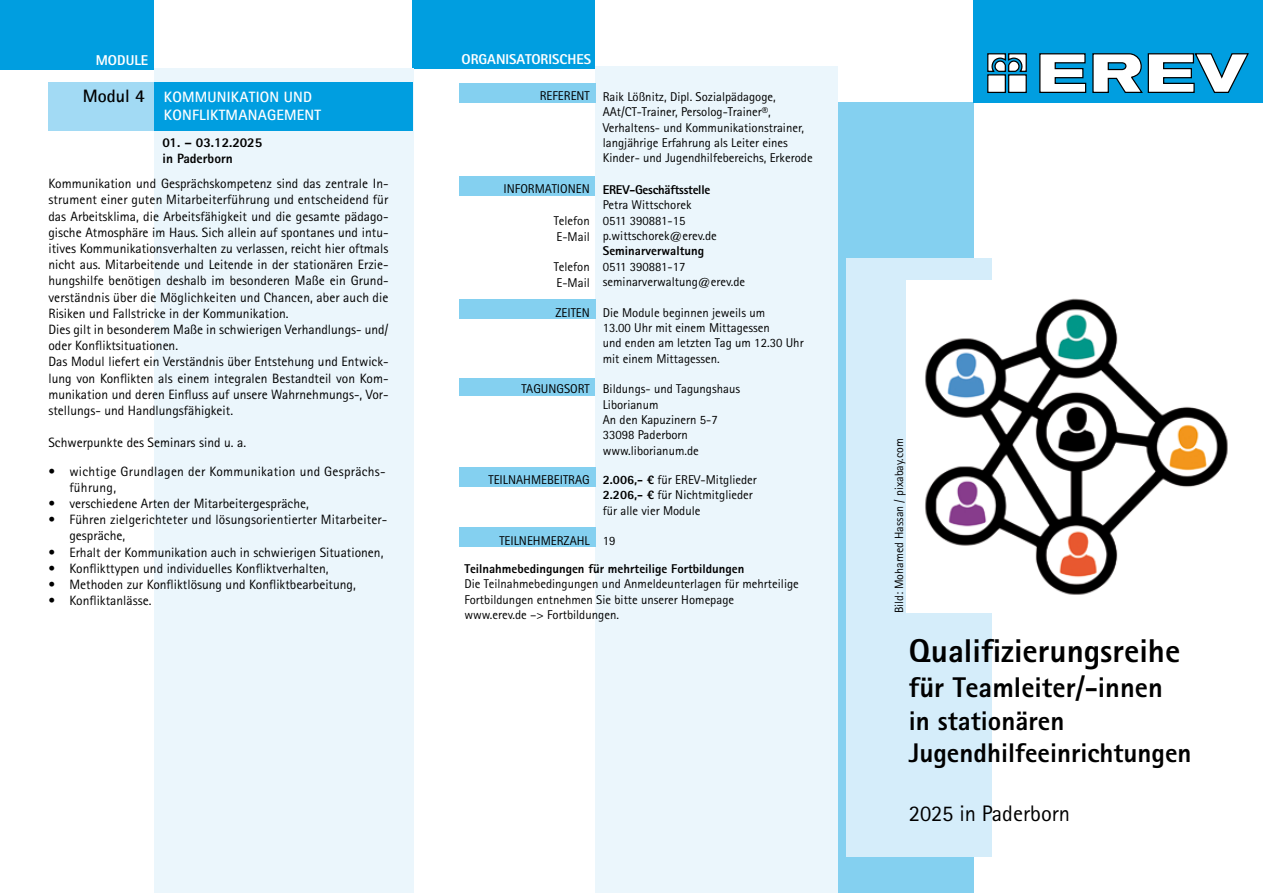
<style>
.page{position:relative;width:1263px;height:893px;background:#fff}
.page>*{position:absolute;margin:0;border:0;box-sizing:border-box;transform-origin:0 0}
.t1{font:800 33px "Rotis Sans Serif Std";color:#000}
.t2{font:800 28.5px "Rotis Sans Serif Std";color:#000}
.t3{font:800 27px/32.4px "Rotis Sans Serif Std";color:#000}
.t4{font:22.5px "Rotis Sans Serif Std";color:#000}
.t5{font:700 15px "AT Rotis Sans Serif";letter-spacing:.015em;color:#fff}
.t6{font:800 14.25px "Rotis Sans Serif Std";color:#fff}
.t7{font:13.5px/16.2px "Rotis Sans Serif Std";color:#000}
.t8{font:13.5px/16.2px "Rotis Sans Serif Std";letter-spacing:.02em;color:#000}
.t9{font:800 13.5px/16.2px "Rotis Sans Serif Std";color:#000}
.t10{font:12.75px/15.3px "Rotis Sans Serif Std";color:#000}
.t11{font:800 12.75px "Rotis Sans Serif Std";color:#000}
.t12{font:800 12.75px "Rotis Sans Serif Std";letter-spacing:-.02em;color:#000}
.t13{font:12px "Rotis Sans Serif Std";color:#000}
.s1{font-size:18px;color:#000}
.s2{font-weight:800}
</style>
<div class="page">
<div style="left:838px;top:102px;width:136px;height:791px;background:#84d0f0"></div>
<div style="left:412px;top:0;width:183px;height:68px;background:#009ee0"></div>
<div style="left:459px;top:176px;width:136px;height:20px;background:#84d0f0"></div>
<div style="left:460px;top:378px;width:136px;height:17px;background:#84d0f0"></div>
<div style="left:596px;top:67px;width:242px;height:826px;background:#ebf6fc"></div>
<div style="left:846px;top:258px;width:145px;height:599px;background:#d5edfa"></div>
<div style="left:974px;top:0;width:289px;height:102px;background:#009ee0"></div>
<div style="left:154px;top:69px;width:259px;height:824px;background:#ebf6fc"></div>
<div style="left:0;top:0;width:154px;height:70px;background:#009ee0"></div>
<div style="left:459px;top:83px;width:136px;height:19px;background:#84d0f0"></div>
<div style="left:459px;top:299px;width:136px;height:19px;background:#84d0f0"></div>
<div style="left:460px;top:467px;width:136px;height:19px;background:#84d0f0"></div>
<div style="left:460px;top:527px;width:136px;height:20px;background:#84d0f0"></div>
<img style="left:906px;top:281px;width:322px;height:331px">
<svg style="left:987px;top:53px;width:262px;height:40px"></svg>
<div style="left:49px;top:82px;width:136px;height:49px;background:#a2daf4"></div>
<div style="left:154px;top:82px;width:258px;height:49px;background:#009ee0"></div>
<p class="t6" style="left:96px;top:51px;width:54px">Module</p>
<p class="t6" style="left:461px;top:50px;width:131px">ORGANISATORISCHES</p>
<p class="t5" style="left:83px;top:88px;width:231px"><span class="s1">MODUL 4</span> KOMMUNIKATION UND</p>
<p class="t10" style="left:540px;top:88px;width:52px">REFERENT</p>
<p class="t5" style="left:164px;top:106px;width:159px">KONFLIKTMANAGEM ENT</p>
<p class="t10" style="left:603px;top:89px;width:211px">Raik Lößnitz, Dipl. Sozialpädagoge, AAt/CT-Trainer, Persolog-Trainer®, Verhaltens- und Kommunikationstrainer, langjährige Erfahrung als Leiter eines Kinder- und Jugendhilfebereichs, Erkerode</p>
<p class="t12" style="left:603px;top:182px;width:109px">EREV-Geschäftsstelle</p>
<p class="t10" style="left:603px;top:197px;width:115px">Petra Wittschorek<br>0511 390881-15 p.wittschorek@erev.de</p>
<p class="t11" style="left:603px;top:243px;width:103px">Seminarverwaltung</p>
<p class="t10" style="left:603px;top:259px;width:144px">0511 390881-17 seminarverwaltung@erev.de</p>
<p class="t10" style="left:603px;top:305px;width:202px">Die Module beginnen jeweils um<br>13.00 Uhr mit einem Mittagessen<br>und enden am letzten Tag um 12.30 Uhr mit einem Mittagessen.</p>
<p class="t10" style="left:603px;top:381px;width:139px">Bildungs- und Tagungshaus<br>Liborianum<br>An den Kapuzinern 5-7<br>33098 Paderborn www.liborianum.de</p>
<p class="t10" style="left:603px;top:472px;width:156px"><span class="s2">2.006,- €</span> für EREV-Mitglieder<br><span class="s2">2.206,- €</span> für Nichtmitglieder für alle vier Module</p>
<p class="t10" style="left:603px;top:533px;width:14px">19</p>
<p class="t9" style="left:163px;top:134px;width:101px">01. – 03.12.2025 in Paderborn</p>
<p class="t7" style="left:48px;top:175px;width:342px">Kommunikation und Gesprächskompetenz sind das zentrale In&shy;strument einer guten Mitarbeiterführung und entscheidend für das Arbeitsklima, die Arbeitsfähigkeit und die gesamte pädago&shy;gische Atmosphäre im Haus. Sich allein auf spontanes und intu&shy;itives Kommunikationsverhalten zu verlassen, reicht hier oftmals nicht aus. Mitarbeitende und Leitende in der stationären Erzie&shy;hungshilfe benötigen deshalb im besonderen Maße ein Grund&shy;verständnis über die Möglichkeiten und Chancen, aber auch die Risiken und Fallstricke in der Kommunikation.<br>Dies gilt in besonderem Maße in schwierigen Verhandlungs- und/ oder Konfliktsituationen.<br>Das Modul liefert ein Verständnis über Entstehung und Entwick&shy;lung von Konflikten als einem integralen Bestandteil von Kom&shy;munikation und deren Einfluss auf unsere Wahrnehmungs-, Vor&shy;stellungs- und Handlungsfähigkeit.</p>
<p class="t7" style="left:48px;top:435px;width:199px">Schwerpunkte des Seminars sind u. a.</p>
<p class="t8" style="left:69px;top:463px;width:318px;text-indent:-21px">• wichtige Grundlagen der Kommunikation und Gesprächs&shy;führung,</p>
<p class="t7" style="left:48px;top:495px;width:262px">• verschiedene Arten der Mitarbeitergespräche,</p>
<p class="t7" style="left:69px;top:511px;width:319px;text-indent:-21px">• Führen zielgerichteter und lösungsorientierter Mitarbeiter&shy;gespräche,</p>
<p class="t7" style="left:48px;top:544px;width:336px">• Erhalt der Kommunikation auch in schwierigen Situationen,</p>
<p class="t7" style="left:48px;top:560px;width:282px">• Konflikttypen und individuelles Konfliktverhalten,</p>
<p class="t7" style="left:48px;top:576px;width:309px">• Methoden zur Konfliktlösung und Konfliktbearbeitung,</p>
<p class="t7" style="left:48px;top:592px;width:104px">• Konfliktanlässe.</p>
<p class="t10" style="left:504px;top:181px;width:88px">INFORMATIONEN</p>
<p class="t10" style="left:554px;top:213px;width:37px;line-height:15.8px">Telefon<br>E-Mail</p>
<p class="t10" style="left:554px;top:259px;width:37px">Telefon<br>E-Mail</p>
<p class="t10" style="left:555px;top:304px;width:19px">ZEiten</p>
<p class="t10" style="left:521px;top:381px;width:70px">TAGUNGSORT</p>
<p class="t10" style="left:488px;top:472px;width:103px">TEILNAHMEBEITRAG</p>
<p class="t10" style="left:499px;top:533px;width:36px">TEILNehmerzahl</p>
<p class="t11" style="left:464px;top:561px;width:282px">Teilnahmebedingungen für mehrteilige Fortbildungen</p>
<p class="t10" style="left:464px;top:576px;width:336px">Die Teilnahmebedingungen und Anmeldeunterlagen für mehrteilige<br>Fortbildungen entnehmen Sie bitte unserer Homepage www.erev.de –&gt; Fortbildungen.</p>
<p class="t13" style="left:892px;top:613px;width:176px;rotate:-90deg">Bild: Mohamed Hassan / pixabay.com</p>
<h1 class="t1" style="left:909px;top:630px;width:273px">Qualifizierungsreihe</h1>
<h2 class="t2" style="left:909px;top:669px;width:255px">für Teamleiter/-innen</h2>
<h3 class="t3" style="left:909px;top:704px;width:284px">in stationären<br>Jugendhilfeeinrichtungen</h3>
<h3 class="t4" style="left:909px;top:800px;width:163px">2025 in Paderborn</h3>
</div>
